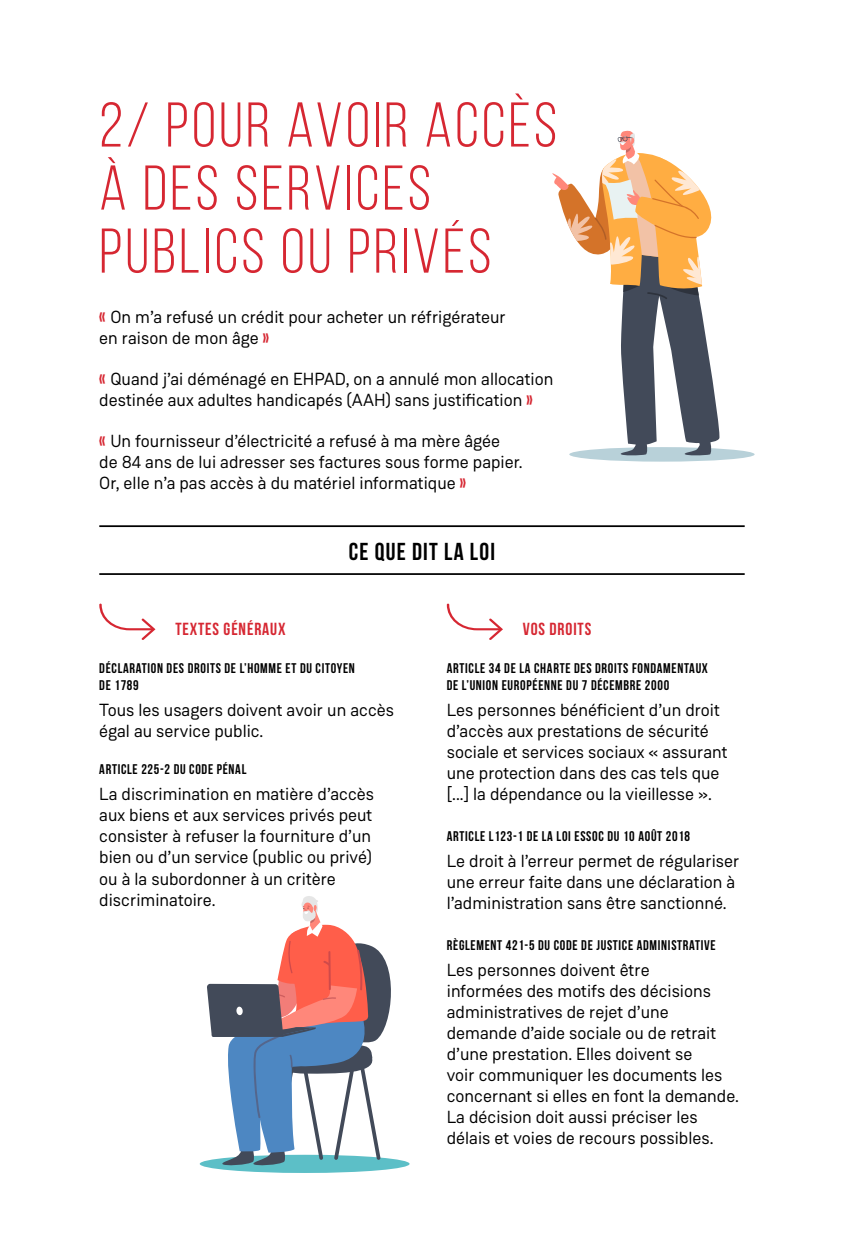
<style>
.page{position:relative;width:844px;height:1241px;background:#fff}
.page>*{position:absolute;margin:0;border:0;box-sizing:border-box;transform-origin:0 0}
.t1{font:63px/63px "Bebas Neue";letter-spacing:.05em;color:#d62732}
.t2{font:700 24.5px "Bebas Neue";letter-spacing:.05em;color:#000}
.t3{font:17.5px/21px "Weissenhof Grotesk";color:#000}
.t4{font:700 17.5px "Bebas Neue";letter-spacing:.05em;color:#d62732}
.t5{font:700 14px/17.5px "Bebas Neue";letter-spacing:.05em;color:#000}
.s1{font-family:"Bebas Neue";font-weight:700;color:#d62732}
</style>
<div class="page">
<hr style="left:99px;top:573px;width:645px;height:2px;background:#000">
<hr style="left:99px;top:525px;width:645px;height:2px;background:#000">
<svg style="left:99px;top:603px;width:56px;height:37px"></svg>
<svg style="left:446px;top:603px;width:57px;height:37px"></svg>
<div style="left:200px;top:1154px;width:209px;height:18px;background:#5cbfc7;border-radius:50%"></div>
<svg style="left:207px;top:896px;width:193px;height:270px"></svg>
<div style="left:569px;top:447px;width:185px;height:14px;background:#b8d1d9;border-radius:50%"></div>
<svg style="left:552px;top:130px;width:170px;height:326px"></svg>
<h2 class="t1" style="left:99px;top:93px;width:459px">2/ POUR AVOIR ACCÈS<br>À DES SERVICES<br>PUBLICS OU PRIVÉS</h2>
<p class="t3" style="left:99px;top:306px;width:408px"><span class="s1">«</span> On m’a refusé un crédit pour acheter un réfrigérateur en raison de mon âge <span class="s1">»</span></p>
<p class="t3" style="left:99px;top:368px;width:455px"><span class="s1">«</span> Quand j’ai déménagé en EHPAD, on a annulé mon allocation destinée aux adultes handicapés (AAH) sans justification <span class="s1">»</span></p>
<p class="t3" style="left:99px;top:430px;width:424px"><span class="s1">«</span> Un fournisseur d’électricité a refusé à ma mère âgée de 84 ans de lui adresser ses factures sous forme papier.<br>Or, elle n’a pas accès à du matériel informatique <span class="s1">»</span></p>
<h3 class="t2" style="left:349px;top:538px;width:148px">CE QUE DIT LA LOI</h3>
<h4 class="t4" style="left:175px;top:619px;width:112px">TEXTES GÉNÉRAUX</h4>
<h5 class="t5" style="left:99px;top:658px;width:257px">DÉCLARATION DES DROITS DE L’HOMME ET DU CITOYEN<br>DE 1789</h5>
<p class="t3" style="left:99px;top:699px;width:296px">Tous les usagers doivent avoir un accès égal au service public.</p>
<h5 class="t5" style="left:99px;top:760px;width:149px">ARTICLE 225-2 DU CODE PÉNAL</h5>
<p class="t3" style="left:99px;top:783px;width:276px">La discrimination en matière d’accès aux biens et aux services privés peut consister à refuser la fourniture d’un bien ou d’un service (public ou privé) ou à la subordonner à un critère discriminatoire.</p>
<h4 class="t4" style="left:522px;top:619px;width:70px">VOS DROITS</h4>
<h5 class="t5" style="left:446px;top:658px;width:262px">ARTICLE 34 DE LA CHARTE DES DROITS FONDAMENTAUX<br>DE L’UNION EUROPÉENNE DU 7 DÉCEMBRE 2000</h5>
<p class="t3" style="left:446px;top:699px;width:282px">Les personnes bénéficient d’un droit d’accès aux prestations de sécurité sociale et services sociaux « assurant une protection dans des cas tels que [...] la dépendance ou la vieillesse ».</p>
<h5 class="t5" style="left:446px;top:827px;width:245px">ARTICLE L123-1 DE LA LOI ESSOC DU 10 AOÛT 2018</h5>
<p class="t3" style="left:446px;top:850px;width:294px">Le droit à l’erreur permet de régulariser une erreur faite dans une déclaration à l’administration sans être sanctionné.</p>
<h5 class="t5" style="left:446px;top:935px;width:270px">RÈGLEMENT 421-5 DU CODE DE JUSTICE ADMINISTRATIVE</h5>
<p class="t3" style="left:446px;top:959px;width:294px">Les personnes doivent être<br>informées des motifs des décisions administratives de rejet d’une demande d’aide sociale ou de retrait d’une prestation. Elles doivent se<br>voir communiquer les documents les concernant si elles en font la demande.<br>La décision doit aussi préciser les délais et voies de recours possibles.</p>
</div>
